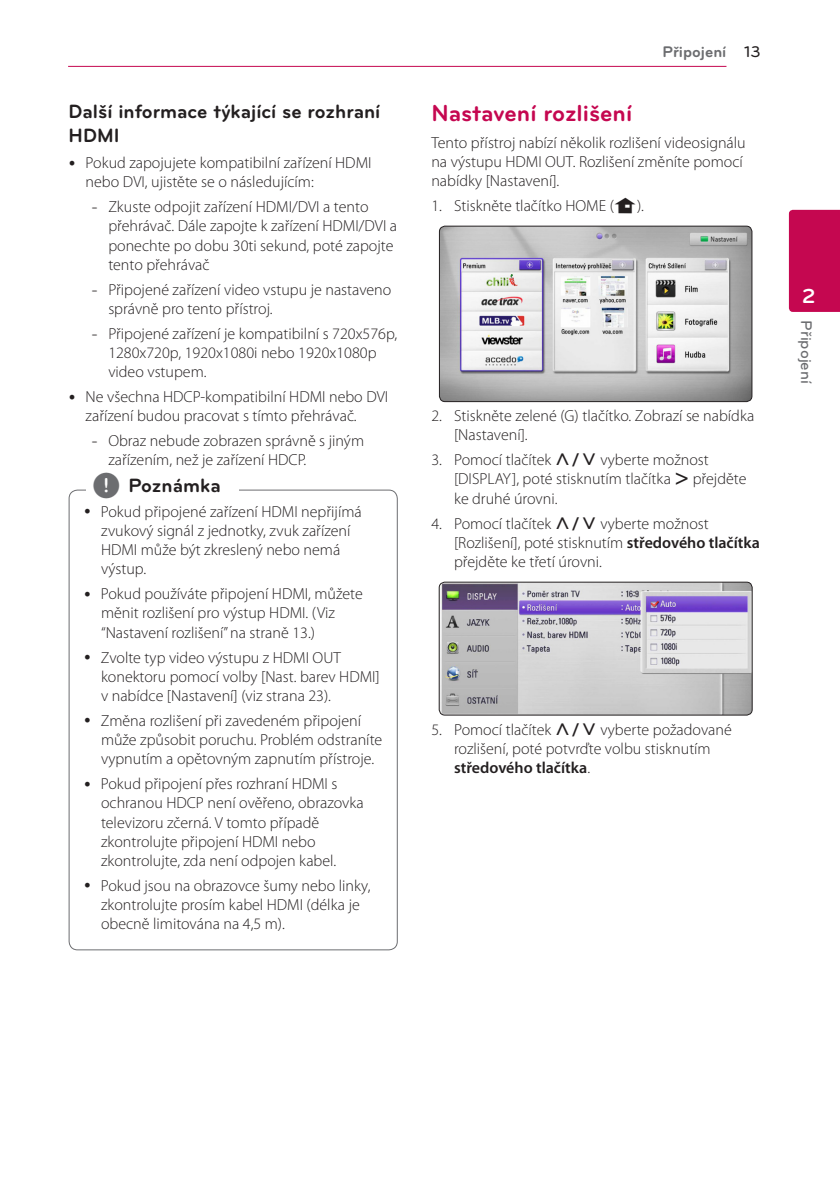
<style>
.page{position:relative;width:840px;height:1191px;background:#fff}
.page>*{position:absolute;margin:0;border:0;box-sizing:border-box;transform-origin:0 0}
.Title_2{font:700 24px "Bryant LG";color:#c50750}
.t1{font:700 21px "Bryant LG";color:#fff}
.Title_3{font:700 20px/24px "Bryant LG";color:#231f20}
.Content_text_HYP{font:300 16px/19.2px "Myriad Pro";color:#231f20}
.Content_text_Num{font:300 16px/19.2px "Myriad Pro";color:#231f20}
.Content_text_Bullet{font:300 16px/19.2px "Myriad Pro";color:#231f20}
.Content_text_Light{font:300 16px/19.2px "Myriad Pro";color:#231f20}
.Chapter_Title_Top_R{font:700 16px "Bryant LG";color:#6c6d70}
.Chapter_Title_Side{font:500 16px "Bryant LG";color:#6c6d70}
.Page_No_Right{font:500 16px "Bryant LG";color:#231f20}
.s1{font-family:"Bryant LG";font-weight:400}
.s2{font-family:"UPSYS Common";font-weight:400;font-size:30px;color:#6c6d70}
.s3{font-family:"UPSYS Common";font-weight:400}
.s4{font-weight:600}
</style>
<div class="page">
<hr style="left:68px;top:66px;width:658px;height:1px;background:#c50750">
<div style="left:788px;top:210px;width:51px;height:102px;background:#c50750"></div>
<img style="left:440px;top:226px;width:311px;height:175px">
<div style="left:438px;top:226px;width:314px;height:176px;border:1px solid #231f20;border-radius:6px"></div>
<img style="left:440px;top:582px;width:311px;height:133px">
<div style="left:438px;top:581px;width:314px;height:134px;border:1px solid #231f20;border-radius:6px"></div>
<p class="Title_3" style="left:69px;top:99px;width:313px">Další informace týkající se rozhraní<br>HDMI</p>
<p class="Content_text_Bullet" style="left:86px;top:153px;width:287px">Pokud zapojujete kompatibilní zařízení HDMI nebo DVI, ujistěte se o následujícím:</p>
<p class="Content_text_HYP" style="left:108px;top:197px;width:290px;text-indent:-17px"><span class="s1">-</span> Zkuste odpojit zařízení HDMI/DVI a tento přehrávač. Dále zapojte k zařízení HDMI/DVI a ponechte po dobu 30ti sekund, poté zapojte tento přehrávač</p>
<p class="Content_text_HYP" style="left:108px;top:279px;width:284px;text-indent:-17px"><span class="s1">-</span> Připojené zařízení video vstupu je nastaveno správně pro tento přístroj.</p>
<p class="Content_text_HYP" style="left:108px;top:323px;width:290px;text-indent:-17px"><span class="s1">-</span> Připojené zařízení je kompatibilní s 720x576p,<br>1280x720p, 1920x1080i nebo 1920x1080p video vstupem.</p>
<p class="Content_text_Bullet" style="left:86px;top:387px;width:304px">Ne všechna HDCP-kompatibilní HDMI nebo DVI zařízení budou pracovat s tímto přehrávač.</p>
<p class="Content_text_HYP" style="left:108px;top:431px;width:257px;text-indent:-17px"><span class="s1">-</span> Obraz nebude zobrazen správně s jiným zařízením, než je zařízení HDCP.</p>
<p class="Content_text_HYP" style="left:101px;top:502px;width:262px">Pokud připojené zařízení HDMI nepřijímá zvukový signál z jednotky, zvuk zařízení<br>HDMI může být zkreslený nebo nemá výstup.</p>
<p class="Content_text_HYP" style="left:101px;top:584px;width:263px">Pokud používáte připojení HDMI, můžete měnit rozlišení pro výstup HDMI. (Viz “Nastavení rozlišení” na straně 13.)</p>
<p class="Content_text_HYP" style="left:101px;top:647px;width:280px">Zvolte typ video výstupu z HDMI OUT konektoru pomocí volby [Nast. barev HDMI] v nabídce [Nastavení] (viz strana 23).</p>
<p class="Content_text_HYP" style="left:101px;top:710px;width:283px">Změna rozlišení při zavedeném připojení může způsobit poruchu. Problém odstraníte vypnutím a opětovným zapnutím přístroje.</p>
<p class="Content_text_HYP" style="left:101px;top:774px;width:264px">Pokud připojení přes rozhraní HDMI s ochranou HDCP není ověřeno, obrazovka televizoru zčerná. V tomto případě zkontrolujte připojení HDMI nebo zkontrolujte, zda není odpojen kabel.</p>
<p class="Content_text_HYP" style="left:101px;top:875px;width:271px">Pokud jsou na obrazovce šumy nebo linky, zkontrolujte prosím kabel HDMI (délka je obecně limitována na 4,5 m).</p>
<p class="Title_3" style="left:92px;top:474px;width:130px"><span class="s2">,</span> Poznámka</p>
<p class="Chapter_Title_Top_R" style="left:662px;top:42px;width:65px">Připojení</p>
<p class="Page_No_Right" style="left:743px;top:42px;width:18px">13</p>
<p class="Title_2" style="left:431px;top:98px;width:202px">Nastavení rozlišení</p>
<p class="Content_text_Light" style="left:431px;top:133px;width:316px">Tento přístroj nabízí několik rozlišení videosignálu na výstupu HDMI OUT. Rozlišení změníte pomocí nabídky [Nastavení].</p>
<p class="Content_text_Num" style="left:431px;top:196px;width:214px">1. Stiskněte tlačítko HOME (<span class="s3">n</span>).</p>
<p class="Content_text_Num" style="left:454px;top:406px;width:302px;text-indent:-23px">2. Stiskněte zelené (G) tlačítko. Zobrazí se nabídka [Nastavení].</p>
<p class="Content_text_Num" style="left:454px;top:450px;width:294px;text-indent:-23px">3. Pomocí tlačítek <span class="s3">W/S</span> vyberte možnost [DISPLAY], poté stisknutím tlačítka <span class="s3">D</span> přejděte ke druhé úrovni.</p>
<p class="Content_text_Num" style="left:454px;top:513px;width:307px;text-indent:-23px">4. Pomocí tlačítek <span class="s3">W/S</span> vyberte možnost [Rozlišení], poté stisknutím <span class="s4">středového tlačítka </span>přejděte ke třetí úrovni.</p>
<p class="Content_text_Num" style="left:454px;top:719px;width:279px;text-indent:-23px">5. Pomocí tlačítek <span class="s3">W/S</span> vyberte požadované rozlišení, poté potvrďte volbu stisknutím <span class="s4">středového tlačítka</span>.</p>
<p class="t1" style="left:801px;top:283px;width:15px">2</p>
<p class="Chapter_Title_Side" style="left:815px;top:320px;width:65px;rotate:90deg">Připojení</p>
</div>
